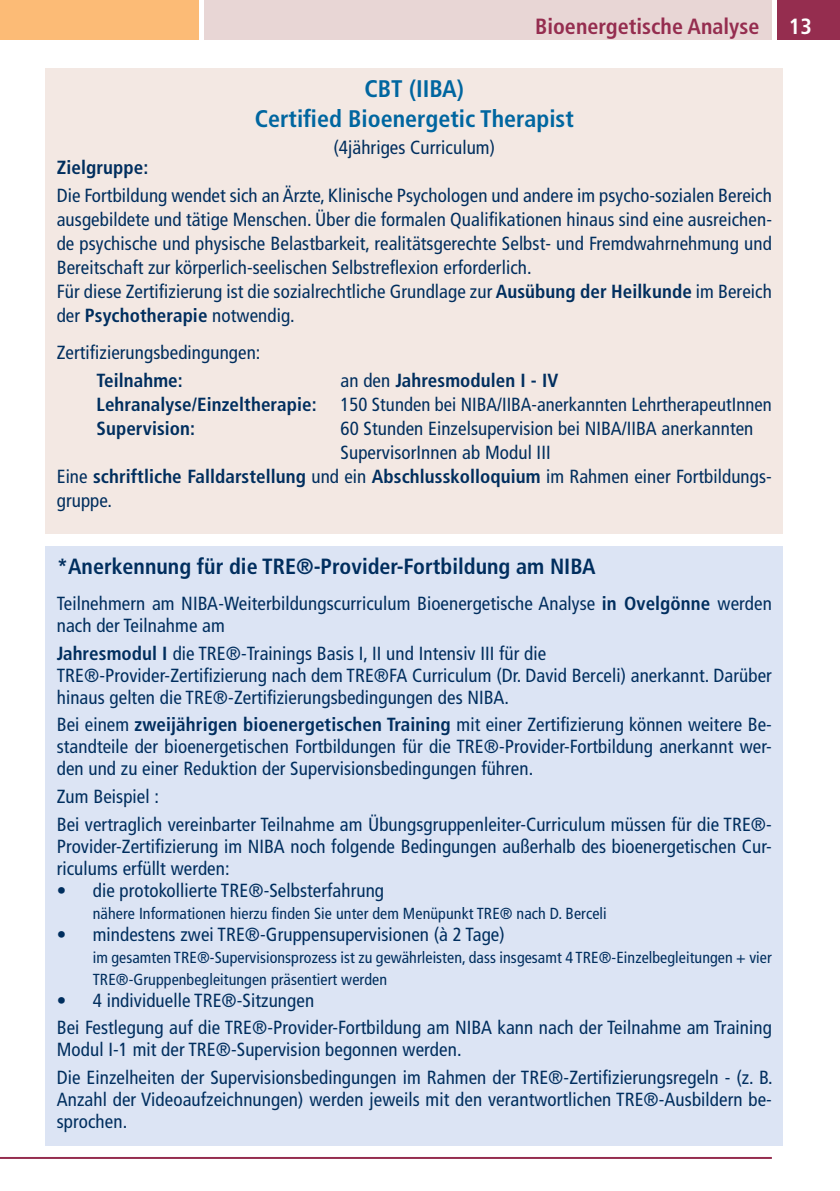
<style>
.page{position:relative;width:840px;height:1191px;background:#fff}
.page>*{position:absolute;margin:0;border:0;box-sizing:border-box;transform-origin:0 0}
.t1{font:700 condensed 24px/30px "Frutiger LT Std";color:#0066a0;text-align:center}
.t2{font:700 condensed 22px "Frutiger LT Std";color:#002e5e}
.t3{font:700 condensed 22px "Frutiger LT Std";color:#952d4f}
.t4{font:700 condensed 22px "Frutiger LT Std";color:#fff}
.t5{font:condensed 19px/22px "Frutiger LT Std";letter-spacing:.005em;color:#002e5e}
.t6{font:700 condensed 19px "Frutiger LT Std";letter-spacing:.005em;color:#002e5e}
.t7{font:condensed 16px/22px "Frutiger LT Std";letter-spacing:.005em;color:#002e5e}
.s1{font-weight:700}
.s2{font-weight:400}
</style>
<div class="page">
<div style="left:0;top:0;width:198px;height:40px;background:#fcbb76"></div>
<div style="left:204px;top:0;width:567px;height:40px;background:#e8d6d5"></div>
<div style="left:777px;top:0;width:62px;height:40px;background:#952d4f"></div>
<hr style="left:0;top:1157px;width:771px;height:2px;background:#952d4f">
<div style="left:45px;top:546px;width:737px;height:599px;background:#dce4f4"></div>
<div style="left:45px;top:68px;width:737px;height:465px;background:#f3e8e3"></div>
<p class="t3" style="left:535px;top:13px;width:225px">Bioenergetische Analyse</p>
<p class="t4" style="left:788px;top:13px;width:24px">13</p>
<p class="t1" style="left:254px;top:74px;width:320px">CBT (IIBA)<br>Certified Bioenergetic Therapist</p>
<p class="t5" style="left:333px;top:137px;width:163px">(4jähriges Curriculum)</p>
<p class="t6" style="left:57px;top:157px;width:93px">Zielgruppe:</p>
<p class="t5" style="left:57px;top:184px;width:716px;line-height:24px">Die Fortbildung wendet sich an Ärzte, Klinische Psychologen und andere im psycho-sozialen Bereich ausgebildete und tätige Menschen. Über die formalen Qualifikationen hinaus sind eine ausreichen&shy;de psychische und physische Belastbarkeit, realitätsgerechte Selbst- und Fremdwahrnehmung und Bereitschaft zur körperlich-seelischen Selbstreflexion erforderlich.<br>Für diese Zertifizierung ist die sozialrechtliche Grundlage zur <span class="s1">Ausübung der Heilkunde</span> im Bereich der <span class="s1">Psychotherapie</span> notwendig.</p>
<p class="t5" style="left:57px;top:341px;width:205px">Zertifizierungsbedingungen:</p>
<p class="t6" style="left:96px;top:369px;width:88px">Teilnahme:</p>
<p class="t6" style="left:340px;top:369px;width:219px"><span class="s2">an den</span> Jahresmodulen I - IV</p>
<p class="t6" style="left:96px;top:393px;width:221px">Lehranalyse/Einzeltherapie:</p>
<p class="t5" style="left:340px;top:393px;width:432px">150 Stunden bei NIBA/IIBA-anerkannten LehrtherapeutInnen</p>
<p class="t6" style="left:96px;top:417px;width:100px">Supervision:</p>
<p class="t5" style="left:340px;top:417px;width:414px">60 Stunden Einzelsupervision bei NIBA/IIBA anerkannten</p>
<p class="t5" style="left:340px;top:441px;width:211px">SupervisorInnen ab Modul III</p>
<p class="t6" style="left:57px;top:465px;width:716px"><span class="s2">Eine</span> schriftliche Falldarstellung <span class="s2">und ein</span> Abschlusskolloquium <span class="s2">im Rahmen einer Fortbildungs-</span></p>
<p class="t5" style="left:57px;top:489px;width:57px">gruppe.</p>
<p class="t2" style="left:57px;top:553px;width:540px">*Anerkennung für die TRE®-Provider-Fortbildung am NIBA</p>
<p class="t5" style="left:57px;top:592px;width:716px">Teilnehmern am NIBA-Weiterbildungscurriculum Bioenergetische Analyse <span class="s1">in Ovelgönne</span> werden nach der Teilnahme am</p>
<p class="t5" style="left:57px;top:642px;width:716px"><span class="s1">Jahresmodul I</span> die TRE®-Trainings Basis I, II und Intensiv III für die<br>TRE®-Provider-Zertifizierung nach dem TRE®FA Curriculum (Dr. David Berceli) anerkannt. Darüber hinaus gelten die TRE®-Zertifizierungsbedingungen des NIBA.</p>
<p class="t5" style="left:57px;top:714px;width:716px;text-align:justify">Bei einem <span class="s1">zweijährigen bioenergetischen Training</span> mit einer Zertifizierung können weitere Be&shy;standteile der bioenergetischen Fortbildungen für die TRE®-Provider-Fortbildung anerkannt wer&shy;den und zu einer Reduktion der Supervisionsbedingungen führen.</p>
<p class="t5" style="left:57px;top:782px;width:716px;line-height:27.6px">Zum Beispiel :<br>Bei vertraglich vereinbarter Teilnahme am Übungsgruppenleiter-Curriculum müssen für die TRE®-</p>
<p class="t5" style="left:57px;top:835px;width:716px">Provider-Zertifizierung im NIBA noch folgende Bedingungen außerhalb des bioenergetischen Cur&shy;riculums erfüllt werden:</p>
<p class="t5" style="left:57px;top:879px;width:329px">• die protokollierte TRE®-Selbsterfahrung</p>
<p class="t7" style="left:93px;top:902px;width:515px">nähere Informationen hierzu finden Sie unter dem Menüpunkt TRE® nach D. Berceli</p>
<p class="t5" style="left:57px;top:923px;width:449px">• mindestens zwei TRE®-Gruppensupervisionen (à 2 Tage)</p>
<p class="t7" style="left:93px;top:946px;width:680px">im gesamten TRE®-Supervisionsprozess ist zu gewährleisten, dass insgesamt 4 TRE®-Einzelbegleitungen + vier<br>TRE®-Gruppenbegleitungen präsentiert werden</p>
<p class="t5" style="left:57px;top:986px;width:716px;line-height:27.6px">• 4 individuelle TRE®-Sitzungen<br>Bei Festlegung auf die TRE®-Provider-Fortbildung am NIBA kann nach der Teilnahme am Training</p>
<p class="t5" style="left:57px;top:1036px;width:717px;line-height:27.6px">Modul I-1 mit der TRE®-Supervision begonnen werden.<br>Die Einzelheiten der Supervisionsbedingungen im Rahmen der TRE®-Zertifizierungsregeln - (z. B.</p>
<p class="t5" style="left:57px;top:1088px;width:716px">Anzahl der Videoaufzeichnungen) werden jeweils mit den verantwortlichen TRE®-Ausbildern be&shy;sprochen.</p>
</div>
